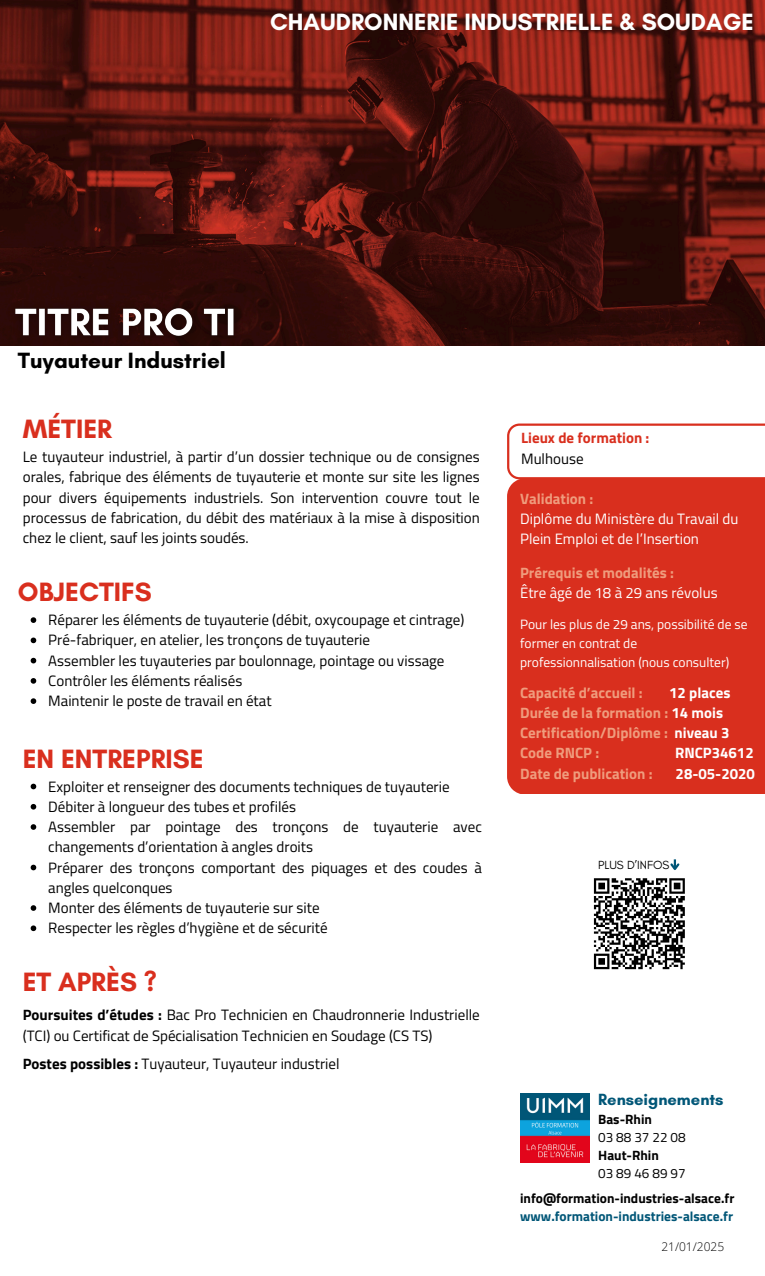
<style>
.page{position:relative;width:765px;height:1276px;background:#fff}
.page>*{position:absolute;margin:0;border:0;box-sizing:border-box;transform-origin:0 0}
.t1{font:700 27px "Glacial Indifference";color:#d92f1e}
.t2{font:700 24px "Glacial Indifference";color:#fff}
.t3{font:700 22.5px "Glacial Indifference";color:#000}
.t4{font:700 16.5px "Glacial Indifference";color:#005677}
.t5{font:15px/20.2px "Titillium Web";color:#000}
.t6{font:15px/20.2px "Titillium Web";color:#fff}
.t7{font:700 15px/20.2px "Titillium Web";color:#ef9c7d}
.t8{font:700 15px/20.2px "Titillium Web";color:#d92f1e}
.t9{font:700 15px "Titillium Web";color:#fff}
.t10{font:13.5px/18.8px "Titillium Web";color:#fff}
.t11{font:13.5px/18px "Titillium Web";color:#000}
.t12{font:700 13.5px "Titillium Web";color:#000}
.t13{font:700 13.5px "Titillium Web";color:#005677}
.t14{font:12px "Glacial Indifference";color:#000}
.t15{font:300 12px "Open Sans";color:#000}
.s1{font-weight:700}
.s2{font-weight:400;color:#000}
.s3{font-weight:700;color:#ef9c7d}
.s4{color:#fff}
</style>
<div class="page">
<svg style="left:507px;top:423px;width:258px;height:55px"></svg>
<div style="left:507px;top:478px;width:258px;height:316px;background:#d92f1e"></div>
<img style="left:0;top:0;width:765px;height:345px">
<img style="left:2px;top:296px;width:246px;height:50px">
<svg style="left:31px;top:617px;width:5px;height:6px"></svg>
<svg style="left:31px;top:637px;width:5px;height:6px"></svg>
<svg style="left:31px;top:658px;width:5px;height:5px"></svg>
<svg style="left:31px;top:678px;width:5px;height:6px"></svg>
<svg style="left:31px;top:698px;width:5px;height:6px"></svg>
<svg style="left:31px;top:784px;width:5px;height:5px"></svg>
<svg style="left:31px;top:804px;width:5px;height:5px"></svg>
<svg style="left:31px;top:824px;width:5px;height:6px"></svg>
<svg style="left:31px;top:865px;width:5px;height:5px"></svg>
<svg style="left:31px;top:905px;width:5px;height:6px"></svg>
<svg style="left:31px;top:925px;width:5px;height:6px"></svg>
<img style="left:520px;top:1093px;width:70px;height:70px">
<svg style="left:593px;top:859px;width:92px;height:111px"></svg>
<p class="t2" style="left:270px;top:7px;width:485px">CHAUDRONNERIE INDUSTRIELLE &amp; SOUDAGE</p>
<h3 class="t3" style="left:18px;top:346px;width:209px">Tuyauteur Industriel</h3>
<h4 class="t1" style="left:23px;top:412px;width:91px">MÉTIER</h4>
<h2 class="t5" style="left:23px;top:446px;width:459px;text-align:justify">Le tuyauteur industriel, à partir d’un dossier technique ou de consignes orales, fabrique des éléments de tuyauterie et monte sur site les lignes pour divers équipements industriels. Son intervention couvre tout le processus de fabrication, du débit des matériaux à la mise à disposition chez le client, sauf les joints soudés.</h2>
<h6 class="t1" style="left:18px;top:575px;width:135px">OBJECTIFS</h6>
<h2 class="t5" style="left:48px;top:609px;width:418px">Réparer les éléments de tuyauterie (débit, oxycoupage et cintrage)</h2>
<p class="t5" style="left:48px;top:630px;width:323px">Pré-fabriquer, en atelier, les tronçons de tuyauterie</p>
<p class="t5" style="left:48px;top:650px;width:398px">Assembler les tuyauteries par boulonnage, pointage ou vissage</p>
<p class="t5" style="left:48px;top:670px;width:196px">Contrôler les éléments réalisés</p>
<p class="t5" style="left:48px;top:690px;width:225px">Maintenir le poste de travail en état</p>
<p class="t1" style="left:23px;top:742px;width:182px">EN ENTREPRISE</p>
<h6 class="t5" style="left:48px;top:776px;width:403px">Exploiter et renseigner des documents techniques de tuyauterie</h6>
<h6 class="t5" style="left:48px;top:796px;width:249px">Débiter à longueur des tubes et profilés</h6>
<h6 class="t5" style="left:48px;top:816px;width:435px">Assembler par pointage des tronçons de tuyauterie avec changements d’orientation à angles droits</h6>
<h6 class="t5" style="left:48px;top:857px;width:435px">Préparer des tronçons comportant des piquages et des coudes à angles quelconques</h6>
<p class="t5" style="left:48px;top:897px;width:273px">Monter des éléments de tuyauterie sur site</p>
<h5 class="t5" style="left:48px;top:917px;width:281px">Respecter les règles d’hygiène et de sécurité</h5>
<h2 class="t1" style="left:23px;top:965px;width:136px">ET APRÈS ?</h2>
<p class="t5" style="left:23px;top:1004px;width:459px"><span class="s1">Poursuites d’études :</span> Bac Pro Technicien en Chaudronnerie Industrielle (TCI) ou Certificat de Spécialisation Technicien en Soudage (CS TS)</p>
<p class="t5" style="left:23px;top:1053px;width:318px"><span class="s1">Postes possibles :</span> Tuyauteur, Tuyauteur industriel</p>
<p class="t8" style="left:521px;top:428px;width:130px">Lieux de formation :<br><span class="s2">Mulhouse</span></p>
<p class="t6" style="left:520px;top:488px;width:220px"><span class="s3">Validation :<br></span>Diplôme du Ministère du Travail du<br>Plein Emploi et de l’Insertion</p>
<p class="t6" style="left:520px;top:562px;width:199px"><span class="s3">Prérequis et modalités :<br></span>Être âgé de 18 à 29 ans révolus</p>
<p class="t10" style="left:520px;top:615px;width:229px">Pour les plus de 29 ans, possibilité de se former en contrat de professionnalisation (nous consulter)</p>
<h2 class="t7" style="left:520px;top:682px;width:124px">Capacité d’accueil :</h2>
<h2 class="t7" style="left:520px;top:682px;width:212px;text-indent:149px"><span class="s4">12 places<br></span>Durée de la formation : <span class="s4">14 mois<br></span>Certification/Diplôme : <span class="s4">niveau 3<br></span>Code RNCP :</h2>
<h2 class="t9" style="left:675px;top:741px;width:80px">RNCP34612</h2>
<h2 class="t7" style="left:520px;top:763px;width:134px">Date de publication :</h2>
<h6 class="t9" style="left:676px;top:761px;width:81px">28-05-2020</h6>
<p class="t14" style="left:598px;top:857px;width:73px">PLUS D’INFOS</p>
<p class="t4" style="left:598px;top:1089px;width:127px">Renseignements</p>
<p class="t11" style="left:598px;top:1110px;width:89px"><span class="s1">Bas-Rhin<br></span>03 88 37 22 08<br><span class="s1">Haut-Rhin<br></span>03 89 46 89 97</p>
<p class="t12" style="left:520px;top:1188px;width:216px">info@formation-industries-alsace.fr</p>
<p class="t13" style="left:520px;top:1206px;width:214px">www.formation-industries-alsace.fr</p>
<h6 class="t15" style="left:661px;top:1238px;width:64px">21/01/2025</h6>
</div>
